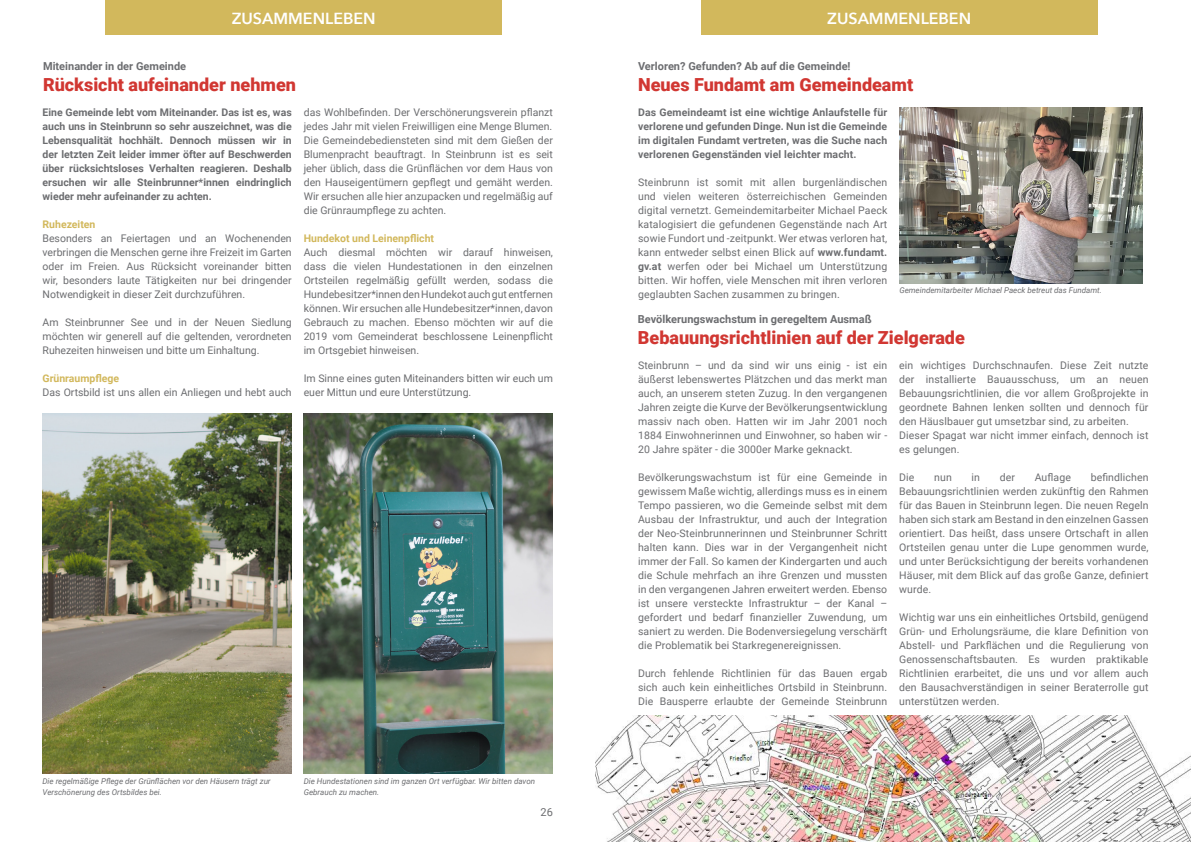
<style>
.page{position:relative;width:1191px;height:842px;background:#fff}
.page>*{position:absolute;margin:0;border:0;box-sizing:border-box;transform-origin:0 0}
._40_42_bold_left{font:900 18px "Roboto";color:#d13732}
._28_30_bold_left{font:900 18px "Roboto";color:#d13732}
.t1{font:600 16px "Avenir Next";color:#fff}
._14_19_Semibold_Ital{font:700 11px "Roboto";color:#6c6d70}
._14_19_Semibold_Ital-2{font:11px "Roboto";color:#6c6d70}
._8_14_reg_left_ju{font:10.5px/14px "Roboto";color:#6c6d70;text-align:justify}
._8_14_reg_left_ju-2{font:700 10.5px/14px "Roboto";color:#6c6d70;text-align:justify}
._8_14_reg_left_ju-3{font:700 10.5px "Roboto";color:#d2b85c}
._14_19_Semibold_Ital-3{font:italic 8px/11px "Roboto";color:#6c6d70}
.s1{font-weight:700}
</style>
<div class="page">
<div style="left:700px;top:0;width:397px;height:35px;background:#d2b85c"></div>
<div style="left:105px;top:0;width:397px;height:35px;background:#d2b85c"></div>
<img style="left:899px;top:108px;width:243px;height:175px">
<img style="left:595px;top:716px;width:596px;height:126px">
<img style="left:43px;top:414px;width:249px;height:359px">
<img style="left:304px;top:414px;width:249px;height:359px">
<p class="t1" style="left:232px;top:5px;width:145px">ZUSAMMENLEBEN</p>
<p class="t1" style="left:827px;top:5px;width:145px">ZUSAMMENLEBEN</p>
<p class="t1" style="left:886px;top:5px;width:27px">uns</p>
<p class="_14_19_Semibold_Ital" style="left:43px;top:58px;width:145px">Miteinander in der Gemeinde</p>
<p class="_14_19_Semibold_Ital" style="left:638px;top:58px;width:214px">Verloren? Gefunden? Ab auf die Gemeinde!</p>
<p class="_28_30_bold_left" style="left:43px;top:72px;width:254px">Rücksicht aufeinander nehmen</p>
<p class="_8_14_reg_left_ju-2" style="left:43px;top:105px;width:251px">Eine Gemeinde lebt vom Miteinander. Das ist es, was auch uns in Steinbrunn so sehr auszeichnet, was die Lebensqualität hochhält. Dennoch müssen wir in der letzten Zeit leider immer öfter auf Beschwerden über rücksichtsloses Verhalten reagieren. Deshalb ersuchen wir alle Steinbrunner*innen eindringlich wieder mehr aufeinander zu achten.</p>
<p class="_8_14_reg_left_ju-3" style="left:43px;top:217px;width:54px">Ruhezeiten</p>
<p class="_8_14_reg_left_ju" style="left:43px;top:231px;width:251px">Besonders an Feiertagen und an Wochenenden verbringen die Menschen gerne ihre Freizeit im Garten oder im Freien. Aus Rücksicht voreinander bitten wir, besonders laute Tätigkeiten nur bei dringender Notwendigkeit in dieser Zeit durchzuführen.</p>
<p class="_8_14_reg_left_ju" style="left:43px;top:315px;width:251px">Am Steinbrunner See und in der Neuen Siedlung möchten wir generell auf die geltenden, verordneten Ruhezeiten hinweisen und bitte um Einhaltung.</p>
<p class="_8_14_reg_left_ju-3" style="left:43px;top:371px;width:78px">Grünraumpflege</p>
<p class="_8_14_reg_left_ju" style="left:43px;top:385px;width:251px">Das Ortsbild ist uns allen ein Anliegen und hebt auch</p>
<p class="_8_14_reg_left_ju" style="left:304px;top:105px;width:251px">das Wohlbefinden. Der Verschönerungsverein pflanzt jedes Jahr mit vielen Freiwilligen eine Menge Blumen.</p>
<p class="_8_14_reg_left_ju" style="left:304px;top:133px;width:251px">Die Gemeindebediensteten sind mit dem Gießen der Blumenpracht beauftragt. In Steinbrunn ist es seit jeher üblich, dass die Grünflächen vor dem Haus von den Hauseigentümern gepflegt und gemäht werden.<br>Wir ersuchen alle hier anzupacken und regelmäßig auf die Grünraumpflege zu achten.</p>
<p class="_8_14_reg_left_ju-3" style="left:304px;top:231px;width:132px">Hundekot und Leinenpflicht</p>
<p class="_8_14_reg_left_ju" style="left:304px;top:245px;width:251px">Auch diesmal möchten wir darauf hinweisen, dass die vielen Hundestationen in den einzelnen Ortsteilen regelmäßig gefüllt werden, sodass die Hundebesitzer*innen den Hundekot auch gut entfernen können. Wir ersuchen alle Hundebesitzer*innen, davon Gebrauch zu machen. Ebenso möchten wir auf die 2019 vom Gemeinderat beschlossene Leinenpflicht im Ortsgebiet hinweisen.</p>
<p class="_8_14_reg_left_ju" style="left:304px;top:371px;width:251px">Im Sinne eines guten Miteinanders bitten wir euch um euer Mittun und eure Unterstützung.</p>
<p class="_40_42_bold_left" style="left:638px;top:72px;width:277px">Neues Fundamt am Gemeindeamt</p>
<p class="_8_14_reg_left_ju-2" style="left:638px;top:105px;width:251px">Das Gemeindeamt ist eine wichtige Anlaufstelle für verlorene und gefunden Dinge. Nun ist die Gemeinde im digitalen Fundamt vertreten, was die Suche nach verlorenen Gegenständen viel leichter macht.</p>
<p class="_8_14_reg_left_ju" style="left:638px;top:175px;width:251px">Steinbrunn ist somit mit allen burgenländischen und vielen weiteren österreichischen Gemeinden digital vernetzt. Gemeindemitarbeiter Michael Paeck katalogisiert die gefundenen Gegenstände nach Art sowie Fundort und -zeitpunkt. Wer etwas verloren hat, kann entweder selbst einen Blick auf <span class="s1">www.fundamt. gv.at</span> werfen oder bei Michael um Unterstützung bitten. Wir hoffen, viele Menschen mit ihren verloren geglaubten Sachen zusammen zu bringen.</p>
<p class="_14_19_Semibold_Ital-3" style="left:899px;top:285px;width:204px">Gemeindemitarbeiter Michael Paeck betreut das Fundamt.</p>
<p class="_14_19_Semibold_Ital" style="left:638px;top:311px;width:235px">Bevölkerungswachstum in geregeltem Ausmaß</p>
<p class="_8_14_reg_left_ju" style="left:638px;top:357px;width:251px">Steinbrunn – und da sind wir uns einig - ist ein äußerst lebenswertes Plätzchen und das merkt man auch, an unserem steten Zuzug. In den vergangenen Jahren zeigte die Kurve der Bevölkerungsentwicklung massiv nach oben. Hatten wir im Jahr 2001 noch 1884 Einwohnerinnen und Einwohner, so haben wir - 20 Jahre später - die 3000er Marke geknackt.</p>
<p class="_8_14_reg_left_ju" style="left:638px;top:469px;width:251px">Bevölkerungswachstum ist für eine Gemeinde in gewissem Maße wichtig, allerdings muss es in einem Tempo passieren, wo die Gemeinde selbst mit dem Ausbau der Infrastruktur, und auch der Integration der Neo-Steinbrunnerinnen und Steinbrunner Schritt halten kann. Dies war in der Vergangenheit nicht immer der Fall. So kamen der Kindergarten und auch die Schule mehrfach an ihre Grenzen und mussten in den vergangenen Jahren erweitert werden. Ebenso ist unsere versteckte Infrastruktur – der Kanal – gefordert und bedarf finanzieller Zuwendung, um saniert zu werden. Die Bodenversiegelung verschärft die Problematik bei Starkregenereignissen.</p>
<p class="_8_14_reg_left_ju" style="left:638px;top:665px;width:251px">Durch fehlende Richtlinien für das Bauen ergab sich auch kein einheitliches Ortsbild in Steinbrunn.<br>Die Bausperre erlaubte der Gemeinde Steinbrunn</p>
<p class="_40_42_bold_left" style="left:638px;top:325px;width:328px">Bebauungsrichtlinien auf der Zielgerade</p>
<p class="_8_14_reg_left_ju" style="left:899px;top:357px;width:251px">ein wichtiges Durchschnaufen. Diese Zeit nutzte der installierte Bauausschuss, um an neuen Bebauungsrichtlinien, die vor allem Großprojekte in geordnete Bahnen lenken sollten und dennoch für den Häuslbauer gut umsetzbar sind, zu arbeiten.</p>
<p class="_8_14_reg_left_ju" style="left:899px;top:427px;width:251px">Dieser Spagat war nicht immer einfach, dennoch ist es gelungen.</p>
<p class="_8_14_reg_left_ju" style="left:899px;top:469px;width:17px">Die</p>
<p class="_8_14_reg_left_ju" style="left:934px;top:469px;width:19px">nun</p>
<p class="_8_14_reg_left_ju" style="left:971px;top:469px;width:10px">in</p>
<p class="_8_14_reg_left_ju" style="left:999px;top:469px;width:17px">der</p>
<p class="_8_14_reg_left_ju" style="left:1034px;top:469px;width:38px">Auflage</p>
<p class="_8_14_reg_left_ju" style="left:899px;top:469px;width:251px;text-indent:191px">befindlichen Bebauungsrichtlinien werden zukünftig den Rahmen für das Bauen in Steinbrunn legen. Die neuen Regeln haben sich stark am Bestand in den einzelnen Gassen orientiert. Das heißt, dass unsere Ortschaft in allen Ortsteilen genau unter die Lupe genommen wurde, und unter Berücksichtigung der bereits vorhandenen Häuser, mit dem Blick auf das große Ganze, definiert wurde.</p>
<p class="_8_14_reg_left_ju" style="left:899px;top:609px;width:251px">Wichtig war uns ein einheitliches Ortsbild, genügend Grün- und Erholungsräume, die klare Definition von Abstell- und Parkflächen und die Regulierung von Genossenschaftsbauten. Es wurden praktikable Richtlinien erarbeitet, die uns und vor allem auch den Bausachverständigen in seiner Beraterrolle gut unterstützen werden.</p>
<p class="_14_19_Semibold_Ital-3" style="left:43px;top:775px;width:230px">Die regelmäßige Pflege der Grünflächen vor den Häusern trägt zur<br>Verschönerung des Ortsbildes bei.</p>
<p class="_14_19_Semibold_Ital-3" style="left:304px;top:775px;width:233px">Die Hundestationen sind im ganzen Ort verfügbar. Wir bitten davon<br>Gebrauch zu machen.</p>
<p class="_14_19_Semibold_Ital-2" style="left:540px;top:804px;width:14px">26</p>
<p class="_14_19_Semibold_Ital-2" style="left:1136px;top:804px;width:14px">27</p>
</div>
